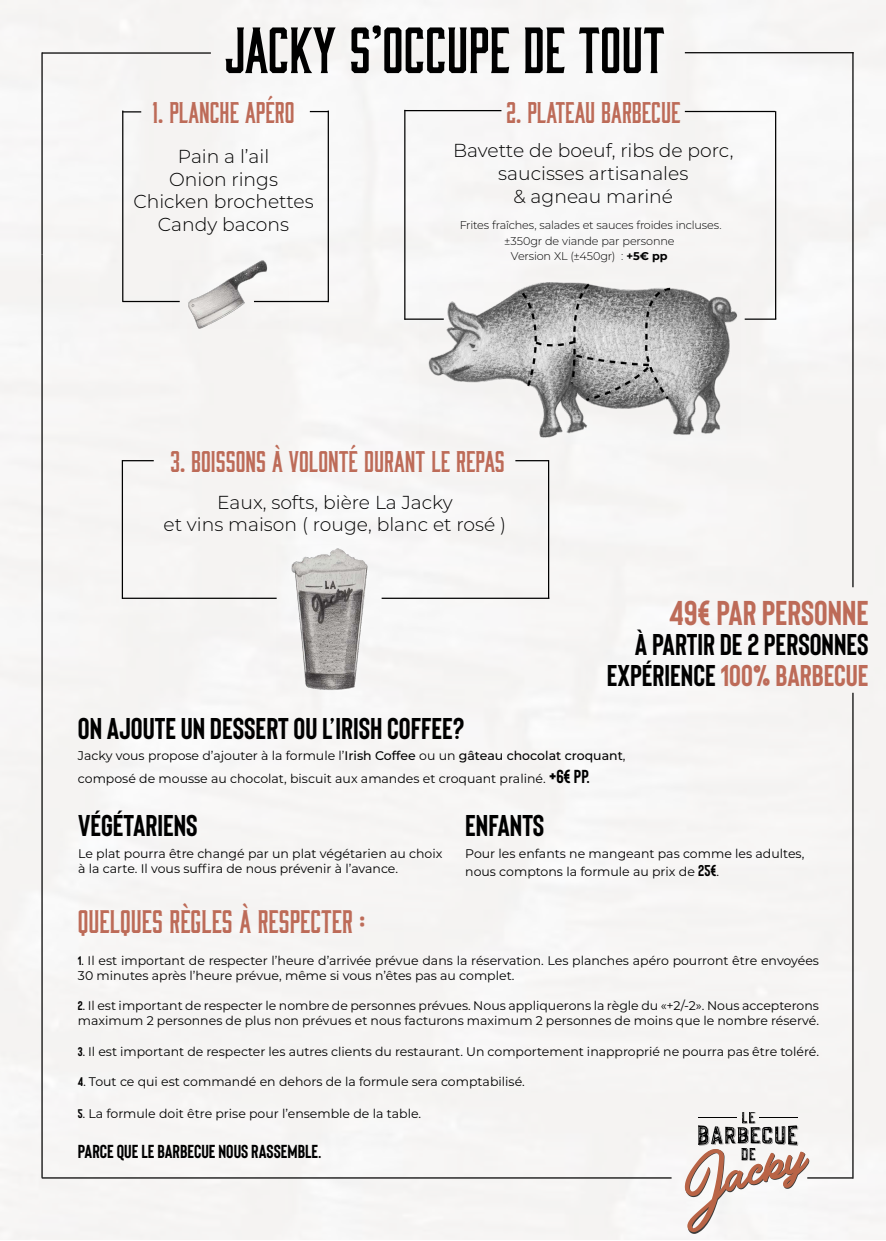
<style>
.page{position:relative;width:886px;height:1241px;background:#fff}
.page>*{position:absolute;margin:0;border:0;box-sizing:border-box;transform-origin:0 0}
.t1{font:60px "Bourbon W00";color:#000}
.t2{font:700 34.38px "Bison";color:#bd6b58}
.t3{font:700 30px/30.6px "Bison";color:#000;text-align:right}
.t4{font:30px "Bourbon W00";color:#bd6b58}
.t5{font:27.5px "Bourbon W00";color:#bd6b58}
.t6{font:300 18.75px/22.5px "Montserrat";color:#000;text-align:center}
.t7{font:700 18.75px "Bison";color:#000}
.t8{font:12.5px/15px "Montserrat";color:#000}
.t9{font:300 11.25px "Montserrat";letter-spacing:-.015em;color:#000}
.s1{font-weight:700}
.s2{color:#bd6b58}
.s3{font-weight:500}
.s4{font-family:"Bison";font-weight:700;font-size:18.75px}
.s5{font-family:"Bison";font-weight:700;font-size:15.62px}
.s6{font-family:"Bison";font-weight:700}
</style>
<div class="page">
<div style="left:0;top:0;width:886px;height:1238px;background:#f6f5f4"></div>
<hr style="left:42px;top:1177px;width:629px;height:1px;background:#000">
<hr style="left:41px;top:52px;width:2px;height:202px;background:#000">
<hr style="left:852px;top:52px;width:1px;height:535px;background:#000">
<hr style="left:685px;top:52px;width:169px;height:1px;background:#000">
<hr style="left:42px;top:52px;width:169px;height:2px;background:#000">
<hr style="left:807px;top:1177px;width:45px;height:1px;background:#000">
<hr style="left:41px;top:254px;width:2px;height:923px;background:#000">
<hr style="left:852px;top:692px;width:1px;height:486px;background:#000">
<svg style="left:310px;top:111px;width:18px;height:1px"></svg>
<svg style="left:123px;top:111px;width:18px;height:1px"></svg>
<hr style="left:404px;top:110px;width:97px;height:1px;background:#000">
<hr style="left:685px;top:111px;width:90px;height:1px;background:#000">
<hr style="left:328px;top:110px;width:1px;height:192px;background:#000">
<hr style="left:775px;top:111px;width:1px;height:208px;background:#000">
<hr style="left:254px;top:301px;width:74px;height:1px;background:#000">
<hr style="left:122px;top:301px;width:58px;height:1px;background:#000">
<hr style="left:404px;top:318px;width:40px;height:2px;background:#000">
<hr style="left:745px;top:318px;width:31px;height:2px;background:#000">
<hr style="left:122px;top:110px;width:1px;height:192px;background:#000">
<hr style="left:404px;top:110px;width:1px;height:210px;background:#000">
<hr style="left:515px;top:460px;width:34px;height:1px;background:#000">
<hr style="left:548px;top:460px;width:1px;height:138px;background:#000">
<hr style="left:382px;top:597px;width:167px;height:2px;background:#000">
<hr style="left:122px;top:597px;width:155px;height:2px;background:#000">
<hr style="left:122px;top:460px;width:1px;height:139px;background:#000">
<hr style="left:122px;top:460px;width:32px;height:1px;background:#000">
<img style="left:419px;top:282px;width:322px;height:157px">
<img style="left:277px;top:545px;width:102px;height:151px">
<img style="left:173px;top:260px;width:115px;height:68px">
<svg style="left:685px;top:1112px;width:124px;height:121px"></svg>
<hr style="left:698px;top:1116px;width:39px;height:1px;background:#000">
<hr style="left:759px;top:1116px;width:39px;height:1px;background:#000">
<h1 class="t1" style="left:225px;top:13px;width:441px">JACKY S’OCCUPE DE TOUT</h1>
<h3 class="t5" style="left:153px;top:95px;width:144px">1. PLANCHE APÉRO</h3>
<h3 class="t6" style="left:133px;top:144px;width:182px">Pain a l’ail<br>Onion rings<br>Chicken brochettes<br>Candy bacons</h3>
<h3 class="t5" style="left:506px;top:96px;width:176px">2. PLATEAU BARBECUE</h3>
<h3 class="t6" style="left:453px;top:139px;width:282px">Bavette de boeuf, ribs de porc, saucisses artisanales<br>&amp; agneau mariné</h3>
<p class="t9" style="left:460px;top:218px;width:263px">Frites fraîches, salades et sauces froides incluses.</p>
<p class="t9" style="left:511px;top:248px;width:158px">Version XL (±450gr) : <span class="s1">+5€ pp</span></p>
<p class="t9" style="left:504px;top:233px;width:172px">±350gr de viande par personne</p>
<h3 class="t5" style="left:170px;top:444px;width:336px">3. BOISSONS À VOLONTÉ DURANT LE REPAS</h3>
<h3 class="t6" style="left:163px;top:490px;width:344px">Eaux, softs, bière La Jacky<br>et vins maison ( rouge, blanc et rosé )</h3>
<h2 class="t2" style="left:669px;top:594px;width:201px">49€ PAR PERSONNE</h2>
<h3 class="t3" style="left:607px;top:629px;width:263px">À PARTIR DE 2 PERSONNES<br>EXPÉRIENCE <span class="s2">100% BARBECUE</span></h3>
<h3 class="t3" style="left:78px;top:712px;width:388px">ON AJOUTE UN DESSERT OU L’IRISH COFFEE?</h3>
<p class="t8" style="left:78px;top:744px;width:549px;line-height:22.5px">Jacky vous propose d’ajouter à la formule l’<span class="s3">Irish Coffee</span> ou un <span class="s3">gâteau chocolat croquant</span>, composé de mousse au chocolat, biscuit aux amandes et croquant praliné. <span class="s4">+6€ PP.</span></p>
<h3 class="t3" style="left:78px;top:810px;width:121px">VÉGÉTARIENS</h3>
<p class="t8" style="left:78px;top:845px;width:366px">Le plat pourra être changé par un plat végétarien au choix à la carte. Il vous suffira de nous prévenir à l’avance.</p>
<h3 class="t3" style="left:465px;top:810px;width:81px">ENFANTS</h3>
<p class="t8" style="left:465px;top:843px;width:341px;line-height:18.8px">Pour les enfants ne mangeant pas comme les adultes, nous comptons la formule au prix de <span class="s5">25€</span>.</p>
<h3 class="t4" style="left:78px;top:903px;width:289px">QUELQUES RÈGLES À RESPECTER :</h3>
<p class="t8" style="left:78px;top:952px;width:742px"><span class="s6">1.</span> Il est important de respecter l’heure d’arrivée prévue dans la réservation. Les planches apéro pourront être envoyées<br>30 minutes après l’heure prévue, même si vous n’êtes pas au complet.</p>
<p class="t8" style="left:78px;top:997px;width:742px"><span class="s6">2.</span> Il est important de respecter le nombre de personnes prévues. Nous appliquerons la règle du «+2/-2». Nous accepterons maximum 2 personnes de plus non prévues et nous facturons maximum 2 personnes de moins que le nombre réservé.</p>
<p class="t8" style="left:78px;top:1042px;width:742px"><span class="s6">3.</span> Il est important de respecter les autres clients du restaurant. Un comportement inapproprié ne pourra pas être toléré.</p>
<p class="t8" style="left:78px;top:1072px;width:448px"><span class="s6">4.</span> Tout ce qui est commandé en dehors de la formule sera comptabilisé.</p>
<p class="t8" style="left:78px;top:1105px;width:345px"><span class="s6">5.</span> La formule doit être prise pour l’ensemble de la table.</p>
<h3 class="t7" style="left:78px;top:1140px;width:245px">PARCE QUE LE BARBECUE NOUS RASSEMBLE.</h3>
</div>
